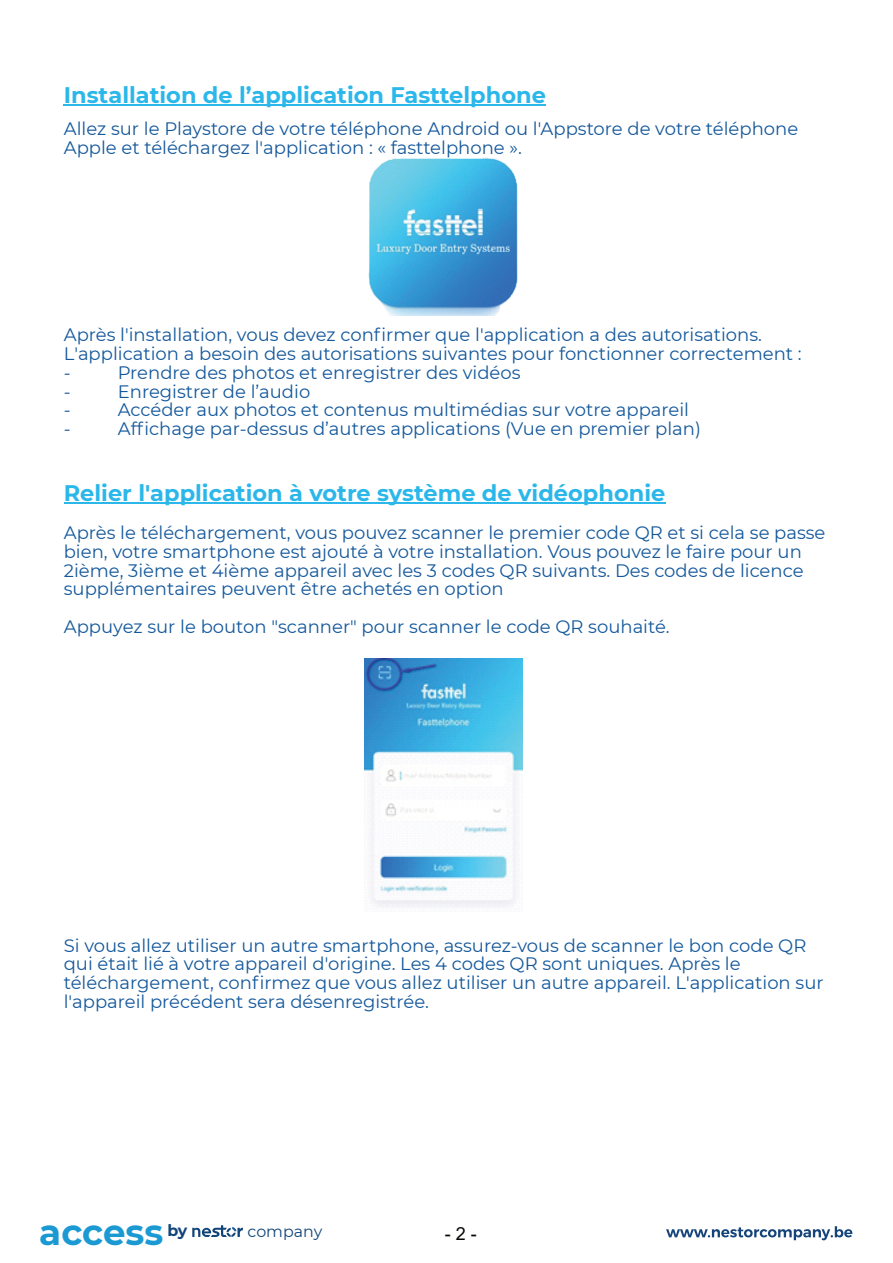
<style>
.page{position:relative;width:893px;height:1263px;background:#fff}
.page>*{position:absolute;margin:0;border:0;box-sizing:border-box;transform-origin:0 0}
.t1{font:700 36.45px "Montserrat";color:#1b99d3}
.t2{font:700 22.5px "Montserrat";color:#2bb7ea}
.t3{font:18px/18.8px "Montserrat";color:#14589b}
.t4{font:18px "Arial";color:#080704}
.t5{font:15.9px "Montserrat";color:#11457a}
.t6{font:700 15.9px "Montserrat";color:#11457a}
</style>
<div class="page">
<svg style="left:666px;top:1226px;width:186px;height:14px"></svg>
<svg style="left:192px;top:1225px;width:51px;height:12px"></svg>
<hr style="left:64px;top:104px;width:482px;height:2px;background:#2bb7ea">
<hr style="left:64px;top:503px;width:601px;height:1px;background:#2bb7ea">
<img style="left:368px;top:157px;width:149px;height:159px">
<img style="left:364px;top:658px;width:158px;height:250px">
<p class="t2" style="left:64px;top:81px;width:484px">Installation de l’application Fasttelphone</p>
<p class="t3" style="left:64px;top:119px;width:736px">Allez sur le Playstore de votre téléphone Android ou l'Appstore de votre téléphone<br>Apple et téléchargez l'application : « fasttelphone ».</p>
<p class="t3" style="left:64px;top:326px;width:739px">Après l'installation, vous devez confirmer que l'application a des autorisations.<br>L'application a besoin des autorisations suivantes pour fonctionner correctement : -</p>
<p class="t3" style="left:118px;top:363px;width:404px">Prendre des photos et enregistrer des vidéos</p>
<p class="t3" style="left:64px;top:382px;width:8px">-</p>
<p class="t3" style="left:118px;top:382px;width:194px">Enregistrer de l’audio</p>
<p class="t3" style="left:64px;top:401px;width:8px">-</p>
<p class="t3" style="left:118px;top:401px;width:573px">Accéder aux photos et contenus multimédias sur votre appareil</p>
<p class="t3" style="left:64px;top:419px;width:8px">-</p>
<p class="t3" style="left:118px;top:419px;width:585px">Affichage par-dessus d’autres applications (Vue en premier plan)</p>
<p class="t2" style="left:64px;top:479px;width:603px">Relier l'application à votre système de vidéophonie</p>
<p class="t3" style="left:64px;top:523px;width:763px">Après le téléchargement, vous pouvez scanner le premier code QR et si cela se passe bien, votre smartphone est ajouté à votre installation. Vous pouvez le faire pour un 2ième, 3ième et 4ième appareil avec les 3 codes QR suivants. Des codes de licence supplémentaires peuvent être achetés en option</p>
<p class="t3" style="left:64px;top:617px;width:607px">Appuyez sur le bouton "scanner" pour scanner le code QR souhaité.</p>
<p class="t3" style="left:64px;top:936px;width:761px">Si vous allez utiliser un autre smartphone, assurez-vous de scanner le bon code QR qui était lié à votre appareil d'origine. Les 4 codes QR sont uniques. Après le téléchargement, confirmez que vous allez utiliser un autre appareil. L'application sur l'appareil précédent sera désenregistrée.</p>
<h1 class="t1" style="left:39px;top:1210px;width:126px">access</h1>
<p class="t6" style="left:168px;top:1221px;width:21px">by</p>
<p class="t5" style="left:247px;top:1221px;width:77px">company</p>
<p class="t4" style="left:445px;top:1227px;width:34px">-2-</p>
</div>
